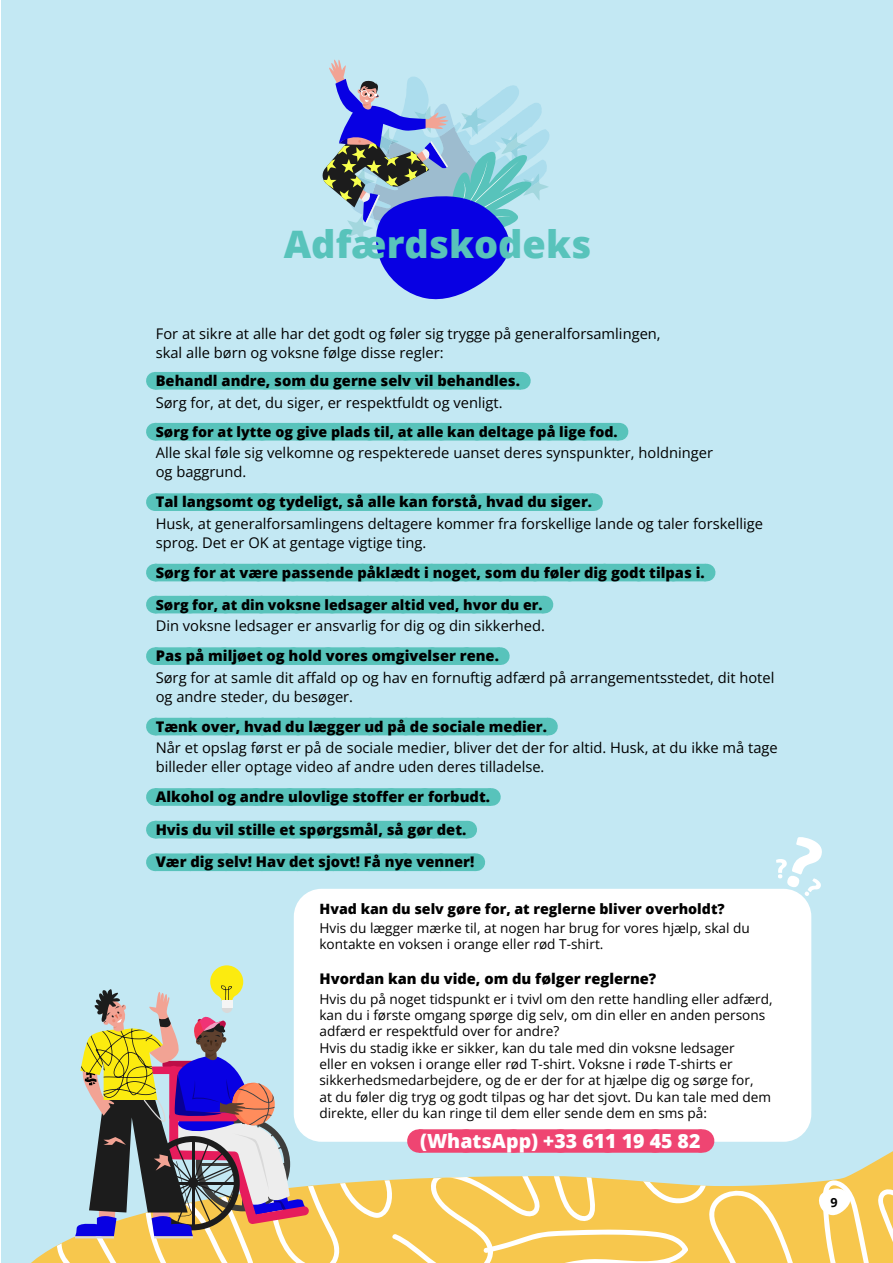
<style>
.page{position:relative;width:893px;height:1263px;background:#fff}
.page>*{position:absolute;margin:0;border:0;box-sizing:border-box;transform-origin:0 0}
.t1{font:800 37.95px "Open Sans";color:#58c3bb}
.t2{font:800 19.5px "Open Sans";color:#fff}
.t3{font:14.7px/18.9px "Open Sans";color:#000}
.t4{font:800 14.7px "Open Sans";color:#000}
.t5{font:800 14.25px "Open Sans";color:#000}
.t6{font:13.65px/16.4px "Open Sans";color:#000}
.t7{font:700 12.6px "Open Sans";color:#000}
</style>
<div class="page">
<div style="left:1px;top:0;width:892px;height:1263px;background:#c3e8f3"></div>
<svg style="left:31px;top:1151px;width:435px;height:112px;fill:#f7c74d"></svg>
<div style="left:294px;top:889px;width:517px;height:253px;background:#fff;border-radius:28px"></div>
<svg style="left:322px;top:59px;width:228px;height:241px"></svg>
<hr style="left:75px;top:1236px;width:39px;height:2px;background:#d9d9d9">
<hr style="left:154px;top:1236px;width:39px;height:2px;background:#d9d9d9">
<div style="left:155px;top:372px;width:366px;height:18px;background:#58c3bb"></div>
<svg style="left:191px;top:389px;width:312px;height:1px"></svg>
<svg style="left:521px;top:372px;width:1px;height:18px"></svg>
<div style="left:155px;top:423px;width:464px;height:17px;background:#58c3bb"></div>
<svg style="left:619px;top:423px;width:1px;height:17px"></svg>
<div style="left:155px;top:493px;width:438px;height:18px;background:#58c3bb"></div>
<svg style="left:191px;top:493px;width:384px;height:1px"></svg>
<svg style="left:593px;top:493px;width:1px;height:18px"></svg>
<div style="left:155px;top:564px;width:551px;height:17px;background:#58c3bb"></div>
<svg style="left:706px;top:564px;width:1px;height:17px"></svg>
<div style="left:155px;top:596px;width:388px;height:17px;background:#58c3bb"></div>
<svg style="left:543px;top:596px;width:1px;height:17px"></svg>
<div style="left:155px;top:647px;width:345px;height:18px;background:#58c3bb"></div>
<svg style="left:189px;top:647px;width:294px;height:1px"></svg>
<svg style="left:500px;top:647px;width:1px;height:18px"></svg>
<div style="left:155px;top:718px;width:393px;height:17px;background:#58c3bb"></div>
<svg style="left:548px;top:718px;width:1px;height:17px"></svg>
<div style="left:155px;top:788px;width:336px;height:18px;background:#58c3bb"></div>
<svg style="left:190px;top:788px;width:284px;height:18px"></svg>
<svg style="left:491px;top:788px;width:1px;height:18px"></svg>
<div style="left:155px;top:821px;width:312px;height:17px;background:#58c3bb"></div>
<svg style="left:467px;top:821px;width:1px;height:17px"></svg>
<div style="left:155px;top:853px;width:320px;height:18px;background:#58c3bb"></div>
<svg style="left:190px;top:853px;width:268px;height:1px"></svg>
<svg style="left:475px;top:853px;width:1px;height:18px"></svg>
<svg style="left:31px;top:965px;width:297px;height:271px"></svg>
<div style="left:222px;top:1000px;width:10px;height:8px;background:#f5f5f5"></div>
<svg style="left:776px;top:837px;width:46px;height:59px"></svg>
<div style="left:419px;top:1129px;width:283px;height:24px;background:#ef4572"></div>
<svg style="left:466px;top:1129px;width:427px;height:134px"></svg>
<h1 class="t1" style="left:284px;top:215px;width:309px">Adfærdskodeks</h1>
<p class="t3" style="left:156px;top:324px;width:506px">For at sikre at alle har det godt og føler sig trygge på generalforsamlingen, skal alle børn og voksne følge disse regler:</p>
<p class="t4" style="left:156px;top:369px;width:366px">Behandl andre, som du gerne selv vil behandles.</p>
<p class="t3" style="left:156px;top:392px;width:348px">Sørg for, at det, du siger, er respektfuldt og venligt.</p>
<p class="t5" style="left:156px;top:421px;width:463px">Sørg for at lytte og give plads til, at alle kan deltage på lige fod.</p>
<p class="t3" style="left:156px;top:443px;width:559px">Alle skal føle sig velkomne og respekterede uanset deres synspunkter, holdninger og baggrund.</p>
<p class="t4" style="left:156px;top:491px;width:438px">Tal langsomt og tydeligt, så alle kan forstå, hvad du siger.</p>
<p class="t3" style="left:156px;top:514px;width:609px">Husk, at generalforsamlingens deltagere kommer fra forskellige lande og taler forskellige sprog. Det er OK at gentage vigtige ting.</p>
<p class="t4" style="left:156px;top:561px;width:550px">Sørg for at være passende påklædt i noget, som du føler dig godt tilpas i.</p>
<p class="t5" style="left:156px;top:594px;width:388px">Sørg for, at din voksne ledsager altid ved, hvor du er.</p>
<p class="t3" style="left:156px;top:616px;width:391px">Din voksne ledsager er ansvarlig for dig og din sikkerhed.</p>
<p class="t4" style="left:156px;top:645px;width:345px">Pas på miljøet og hold vores omgivelser rene.</p>
<p class="t3" style="left:156px;top:668px;width:620px">Sørg for at samle dit affald op og hav en fornuftig adfærd på arrangementsstedet, dit hotel og andre steder, du besøger.</p>
<p class="t4" style="left:156px;top:715px;width:393px">Tænk over, hvad du lægger ud på de sociale medier.</p>
<p class="t3" style="left:156px;top:738px;width:624px">Når et opslag først er på de sociale medier, bliver det der for altid. Husk, at du ikke må tage billeder eller optage video af andre uden deres tilladelse.</p>
<p class="t4" style="left:156px;top:785px;width:336px">Alkohol og andre ulovlige stoffer er forbudt.</p>
<p class="t4" style="left:156px;top:818px;width:312px">Hvis du vil stille et spørgsmål, så gør det.</p>
<p class="t4" style="left:156px;top:851px;width:320px">Vær dig selv! Hav det sjovt! Få nye venner!</p>
<p class="t5" style="left:319px;top:897px;width:407px">Hvad kan du selv gøre for, at reglerne bliver overholdt?</p>
<p class="t6" style="left:319px;top:919px;width:432px">Hvis du lægger mærke til, at nogen har brug for vores hjælp, skal du kontakte en voksen i orange eller rød T-shirt.</p>
<p class="t4" style="left:319px;top:968px;width:338px">Hvordan kan du vide, om du følger reglerne?</p>
<p class="t6" style="left:319px;top:990px;width:455px">Hvis du på noget tidspunkt er i tvivl om den rette handling eller adfærd, kan du i første omgang spørge dig selv, om din eller en anden persons adfærd er respektfuld over for andre?<br>Hvis du stadig ikke er sikker, kan du tale med din voksne ledsager<br>eller en voksen i orange eller rød T-shirt. Voksne i røde T-shirts er sikkerhedsmedarbejdere, og de er der for at hjælpe dig og sørge for,<br>at du føler dig tryg og godt tilpas og har det sjovt. Du kan tale med dem direkte, eller du kan ringe til dem eller sende dem en sms på:</p>
<h2 class="t2" style="left:420px;top:1126px;width:282px">(WhatsApp) +33 611 19 45 82</h2>
<p class="t7" style="left:830px;top:1193px;width:9px">9</p>
</div>
